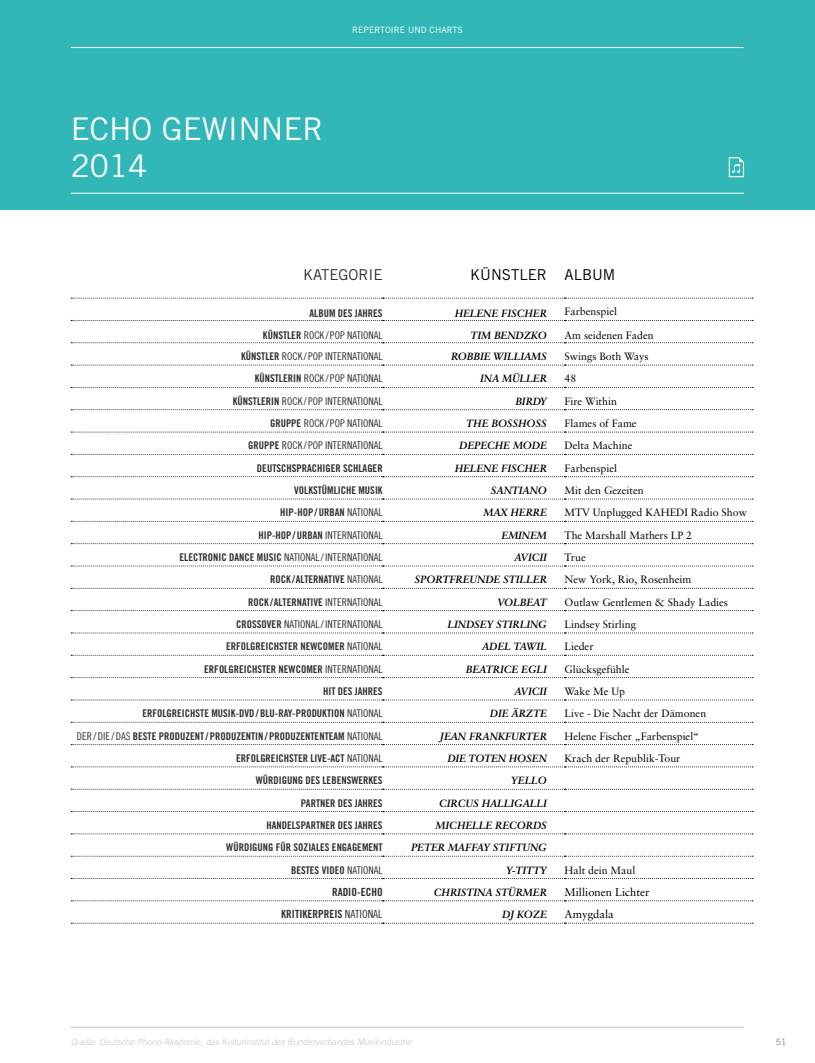
<style>
.page{position:relative;width:815px;height:1063px;background:#fff}
.page>*{position:absolute;margin:0;border:0;box-sizing:border-box;transform-origin:0 0}
.t1{font:31.25px/37.5px "Trade Gothic";color:#fff}
.t2{font:15px "Trade Gothic";color:#000}
.t3{font:15px "Trade Gothic";color:#303030}
.t4{font:11.25px "Trade Gothic Bold Cond Twenty";color:#303030}
.t5{font:11.25px "Sabon";color:#000}
.t6{font:10.62px "Trade Gothic Bold Cond Twenty";color:#303030}
.t7{font:10.62px "Sabon";color:#000}
.t8{font:10.62px "Trade Gothic Cond Eighteen";color:#303030}
.t9{font:10.5px "Sabon Bold Italic Os F";color:#000}
.t10{font:italic 300 8.75px "Trade Gothic";color:#c5c6c6}
.t11{font:8.75px "Trade Gothic";letter-spacing:.01em;color:#fff}
.t12{font:8.75px "Trade Gothic";color:#7d7f81}
.s1{font-family:"Trade Gothic Bold Cond Twenty"}
.s2{font-family:"Trade Gothic Cond Eighteen"}
</style>
<div class="page">
<div style="left:0;top:0;width:815px;height:210px;background:#31b7b7"></div>
<hr style="left:71px;top:193px;width:673px;height:1px;background:#fff">
<svg style="left:729px;top:157px;width:15px;height:20px"></svg>
<hr style="left:71px;top:1027px;width:673px;height:1px;background:#c5c6c6">
<svg style="left:71px;top:342px;width:682px;height:1px"></svg>
<svg style="left:71px;top:365px;width:682px;height:1px"></svg>
<svg style="left:71px;top:387px;width:682px;height:1px"></svg>
<svg style="left:71px;top:409px;width:682px;height:1px"></svg>
<svg style="left:71px;top:432px;width:682px;height:1px"></svg>
<svg style="left:71px;top:454px;width:682px;height:1px"></svg>
<svg style="left:71px;top:476px;width:682px;height:1px"></svg>
<svg style="left:71px;top:499px;width:682px;height:1px"></svg>
<svg style="left:71px;top:521px;width:682px;height:1px"></svg>
<svg style="left:71px;top:543px;width:682px;height:1px"></svg>
<svg style="left:71px;top:566px;width:682px;height:1px"></svg>
<svg style="left:71px;top:588px;width:682px;height:1px"></svg>
<svg style="left:71px;top:610px;width:682px;height:1px"></svg>
<svg style="left:71px;top:633px;width:682px;height:1px"></svg>
<svg style="left:71px;top:655px;width:682px;height:1px"></svg>
<svg style="left:71px;top:677px;width:682px;height:1px"></svg>
<svg style="left:71px;top:700px;width:682px;height:1px"></svg>
<svg style="left:71px;top:722px;width:682px;height:1px"></svg>
<svg style="left:71px;top:744px;width:682px;height:1px"></svg>
<svg style="left:71px;top:767px;width:682px;height:1px"></svg>
<svg style="left:71px;top:789px;width:682px;height:1px"></svg>
<svg style="left:71px;top:811px;width:682px;height:1px"></svg>
<svg style="left:71px;top:834px;width:682px;height:1px"></svg>
<svg style="left:71px;top:856px;width:682px;height:1px"></svg>
<svg style="left:71px;top:878px;width:682px;height:1px"></svg>
<svg style="left:71px;top:901px;width:682px;height:1px"></svg>
<svg style="left:71px;top:923px;width:682px;height:1px"></svg>
<svg style="left:71px;top:298px;width:682px;height:1px"></svg>
<svg style="left:71px;top:320px;width:682px;height:1px"></svg>
<hr style="left:71px;top:47px;width:672px;height:1px;background:#fff">
<p class="t11" style="left:352px;top:24px;width:112px">REPERTOIRE UND CHARTS</p>
<h1 class="t1" style="left:71px;top:110px;width:254px">ECHO GEWINNER<br>2014</h1>
<h2 class="t3" style="left:303px;top:266px;width:81px">KATEGORIE</h2>
<h2 class="t2" style="left:470px;top:266px;width:147px">KÜNSTLER ALBUM</h2>
<p class="t6" style="left:310px;top:307px;width:75px">ALBUM DES JAHRES</p>
<p class="t9" style="left:455px;top:307px;width:94px">HELENE FISCHER</p>
<p class="t7" style="left:565px;top:305px;width:54px">Farbenspiel</p>
<p class="t8" style="left:263px;top:329px;width:121px"><span class="s1">KÜNSTLER</span> ROCK / POP NATIONAL</p>
<p class="t9" style="left:470px;top:329px;width:78px">TIM BENDZKO</p>
<p class="t7" style="left:565px;top:329px;width:91px">Am seidenen Faden</p>
<p class="t8" style="left:241px;top:350px;width:143px"><span class="s1">KÜNSTLER</span> ROCK / POP INTERNATIONAL</p>
<p class="t9" style="left:451px;top:350px;width:97px">ROBBIE WILLIAMS</p>
<p class="t7" style="left:565px;top:350px;width:86px">Swings Both Ways</p>
<p class="t8" style="left:255px;top:372px;width:129px"><span class="s1">KÜNSTLERIN</span> ROCK / POP NATIONAL</p>
<p class="t9" style="left:480px;top:372px;width:68px">INA MÜLLER</p>
<p class="t7" style="left:565px;top:372px;width:13px">48</p>
<p class="t8" style="left:233px;top:395px;width:151px"><span class="s1">KÜNSTLERIN</span> ROCK / POP INTERNATIONAL</p>
<p class="t9" style="left:515px;top:395px;width:33px">BIRDY</p>
<p class="t7" style="left:565px;top:395px;width:54px">Fire Within</p>
<p class="t8" style="left:270px;top:417px;width:114px"><span class="s1">GRUPPE</span> ROCK / POP NATIONAL</p>
<p class="t9" style="left:466px;top:417px;width:82px">THE BOSSHOSS</p>
<p class="t7" style="left:565px;top:417px;width:74px">Flames of Fame</p>
<p class="t8" style="left:248px;top:439px;width:136px"><span class="s1">GRUPPE</span> ROCK / POP INTERNATIONAL</p>
<p class="t9" style="left:459px;top:439px;width:89px">DEPECHE MODE</p>
<p class="t7" style="left:565px;top:439px;width:69px">Delta Machine</p>
<p class="t6" style="left:257px;top:461px;width:127px">DEUTSCHSPRACHIGER SCHLAGER</p>
<p class="t9" style="left:455px;top:462px;width:94px">HELENE FISCHER</p>
<p class="t7" style="left:565px;top:462px;width:54px">Farbenspiel</p>
<p class="t6" style="left:294px;top:484px;width:90px">VOLKSTÜMLICHE MUSIK</p>
<p class="t9" style="left:491px;top:484px;width:58px">SANTIANO</p>
<p class="t7" style="left:565px;top:484px;width:81px">Mit den Gezeiten</p>
<p class="t6" style="left:280px;top:506px;width:104px">HIP-HOP/ URBAN <span class="s2">NATIONAL</span></p>
<p class="t9" style="left:483px;top:506px;width:65px">MAX HERRE</p>
<p class="t7" style="left:565px;top:506px;width:184px">MTV Unplugged KAHEDI Radio Show</p>
<p class="t6" style="left:258px;top:528px;width:126px">HIP-HOP/URBAN <span class="s2">INTERNATIONAL</span></p>
<p class="t9" style="left:502px;top:529px;width:47px">EMINEM</p>
<p class="t7" style="left:565px;top:529px;width:129px">The Marshall Mathers LP 2</p>
<p class="t8" style="left:180px;top:551px;width:205px"><span class="s1">ELECTRONIC DANCE MUSIC</span> NATIONAL/INTERNATIONAL</p>
<p class="t9" style="left:514px;top:551px;width:34px">AVICII</p>
<p class="t7" style="left:565px;top:551px;width:23px">True</p>
<p class="t6" style="left:270px;top:573px;width:114px">ROCK /ALTERNATIVE <span class="s2">NATIONAL</span></p>
<p class="t9" style="left:415px;top:573px;width:134px">SPORTFREUNDE STILLER</p>
<p class="t7" style="left:565px;top:573px;width:128px">New York, Rio, Rosenheim</p>
<p class="t6" style="left:248px;top:595px;width:136px">ROCK /ALTERNATIVE <span class="s2">INTERNATIONAL</span></p>
<p class="t9" style="left:497px;top:596px;width:51px">VOLBEAT</p>
<p class="t7" style="left:565px;top:596px;width:165px">Outlaw Gentlemen &amp; Shady Ladies</p>
<p class="t8" style="left:236px;top:618px;width:148px"><span class="s1">CROSSOVER</span> NATIONAL/INTERNATIONAL</p>
<p class="t9" style="left:448px;top:618px;width:101px">LINDSEY STIRLING</p>
<p class="t7" style="left:565px;top:618px;width:73px">Lindsey Stirling</p>
<p class="t6" style="left:226px;top:640px;width:158px">ERFOLGREICHSTER NEWCOMER <span class="s2">NATIONAL</span></p>
<p class="t9" style="left:482px;top:640px;width:66px">ADEL TAWIL</p>
<p class="t7" style="left:565px;top:640px;width:30px">Lieder</p>
<p class="t6" style="left:204px;top:662px;width:180px">ERFOLGREICHSTER NEWCOMER <span class="s2">INTERNATIONAL</span></p>
<p class="t9" style="left:466px;top:663px;width:83px">BEATRICE EGLI</p>
<p class="t7" style="left:565px;top:663px;width:66px">Glücksgefühle</p>
<p class="t6" style="left:323px;top:685px;width:61px">HIT DES JAHRES</p>
<p class="t9" style="left:514px;top:685px;width:34px">AVICII</p>
<p class="t7" style="left:565px;top:685px;width:62px">Wake Me Up</p>
<p class="t6" style="left:142px;top:707px;width:242px">ERFOLGREICHSTE MUSIK-DVD /BLU-RAY-PRODUKTION <span class="s2">NATIONAL</span></p>
<p class="t9" style="left:490px;top:707px;width:58px">DIE ÄRZTE</p>
<p class="t7" style="left:565px;top:707px;width:143px">Live - Die Nacht der Dämonen</p>
<p class="t6" style="left:77px;top:729px;width:307px"><span class="s2">DER / DIE /DAS</span> BESTE PRODUZENT/ PRODUZENTIN /PRODUZENTENTEAM <span class="s2">NATIONAL</span></p>
<p class="t9" style="left:440px;top:730px;width:108px">JEAN FRANKFURTER</p>
<p class="t7" style="left:565px;top:730px;width:136px">Helene Fischer „Farbenspiel“</p>
<p class="t6" style="left:236px;top:752px;width:148px">ERFOLGREICHSTER LIVE-ACT <span class="s2">NATIONAL</span></p>
<p class="t9" style="left:447px;top:752px;width:101px">DIE TOTEN HOSEN</p>
<p class="t7" style="left:565px;top:752px;width:117px">Krach der Republik-Tour</p>
<p class="t6" style="left:256px;top:774px;width:128px">WÜRDIGUNG DES LEBENSWERKES</p>
<p class="t9" style="left:511px;top:774px;width:37px">YELLO</p>
<p class="t6" style="left:301px;top:796px;width:84px">PARTNER DES JAHRES</p>
<p class="t9" style="left:439px;top:797px;width:109px">CIRCUS HALLIGALLI</p>
<p class="t6" style="left:266px;top:819px;width:118px">HANDELSPARTNER DES JAHRES</p>
<p class="t9" style="left:436px;top:819px;width:113px">MICHELLE RECORDS</p>
<p class="t6" style="left:226px;top:841px;width:158px">WÜRDIGUNG FÜR SOZIALES ENGAGEMENT</p>
<p class="t9" style="left:411px;top:841px;width:137px">PETER MAFFAY STIFTUNG</p>
<p class="t6" style="left:291px;top:863px;width:93px">BESTES VIDEO <span class="s2">NATIONAL</span></p>
<p class="t9" style="left:506px;top:864px;width:42px">Y-TITTY</p>
<p class="t7" style="left:565px;top:863px;width:72px">Halt dein Maul</p>
<p class="t4" style="left:332px;top:885px;width:52px">RADIO-ECHO</p>
<p class="t9" style="left:434px;top:886px;width:114px">CHRISTINA STÜRMER</p>
<p class="t5" style="left:565px;top:885px;width:87px">Millionen Lichter</p>
<p class="t4" style="left:281px;top:907px;width:103px">KRITIKERPREIS <span class="s2">NATIONAL</span></p>
<p class="t9" style="left:502px;top:908px;width:46px">DJ KOZE</p>
<p class="t5" style="left:565px;top:908px;width:51px">Amygdala</p>
<p class="t10" style="left:71px;top:1037px;width:342px">Quelle: Deutsche Phono-Akademie, das Kulturinstitut des Bundesverbandes Musikindustrie</p>
<p class="t12" style="left:776px;top:1037px;width:12px">51</p>
</div>
